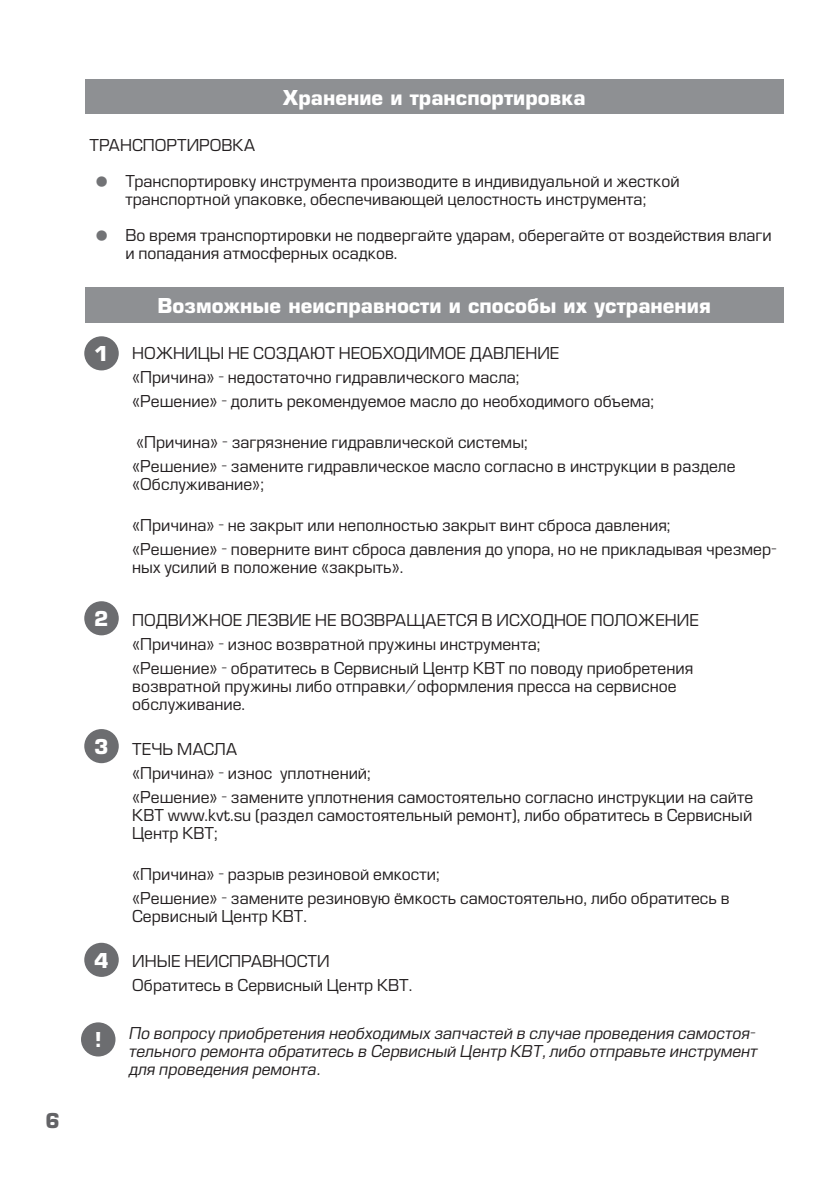
<style>
.page{position:relative;width:840px;height:1191px;background:#fff}
.page>*{position:absolute;margin:0;border:0;box-sizing:border-box;transform-origin:0 0}
.t1{font:700 20px "Europe";color:#fff}
.t2{font:700 20px "Europe";color:#636366}
.t3{font:16px/23.6px "Europe";color:#231f20}
.t4{font:italic 16px/18px "Europe";color:#231f20;text-align:justify}
.s1{font-size:48px;color:#727376}
</style>
<div class="page">
<div style="left:85px;top:79px;width:697px;height:35px;background:#8e9093"></div>
<div style="left:85px;top:288px;width:697px;height:35px;background:#8e9093"></div>
<div style="left:84px;top:336px;width:35px;height:34px;background:#6c6d70;border-radius:50%"></div>
<div style="left:84px;top:601px;width:35px;height:34px;background:#6c6d70;border-radius:50%"></div>
<div style="left:84px;top:729px;width:35px;height:34px;background:#6c6d70;border-radius:50%"></div>
<div style="left:84px;top:942px;width:35px;height:35px;background:#6c6d70;border-radius:50%"></div>
<div style="left:81px;top:1022px;width:34px;height:34px;background:#6c6d70;border-radius:50%"></div>
<p class="t2" style="left:45px;top:1108px;width:16px">6</p>
<p class="t1" style="left:283px;top:86px;width:304px">Хранение и транспортировка</p>
<p class="t3" style="left:89px;top:134px;width:167px">ТРАНСПОРТИРОВКА</p>
<p class="t3" style="left:86px;top:173px;width:595px;line-height:18px;text-align:center"><span class="s1">•</span> Транспортировку инструмента производите в индивидуальной и жесткой транспортной упаковке, обеспечивающей целостность инструмента;</p>
<p class="t3" style="left:125px;top:227px;width:647px;line-height:18px;text-indent:-40px"><span class="s1">•</span> Во время транспортировки не подвергайте ударам, оберегайте от воздействия влаги и попадания атмосферных осадков.</p>
<p class="t1" style="left:157px;top:294px;width:554px">Возможные неисправности и способы их устранения</p>
<p class="t3" style="left:132px;top:342px;width:523px">НОЖНИЦЫ НЕ СОЗДАЮТ НЕОБХОДИМОЕ ДАВЛЕНИЕ<br>«Причина» - недостаточно гидравлического масла;<br>«Решение» - долить рекомендуемое масло до необходимого объема;</p>
<p class="t3" style="left:132px;top:430px;width:604px">«Причина» - загрязнение гидравлической системы;<br>«Решение» - замените гидравлическое масло согласно в инструкции в разделе</p>
<p class="t3" style="left:132px;top:472px;width:133px">«Обслуживание»;</p>
<p class="t3" style="left:132px;top:513px;width:645px">«Причина» - не закрыт или неполностью закрыт винт сброса давления;<br>«Решение» - поверните винт сброса давления до упора, но не прикладывая чрезмер-</p>
<p class="t3" style="left:132px;top:555px;width:272px">ных усилий в положение «закрыть».</p>
<p class="t3" style="left:132px;top:609px;width:568px">ПОДВИЖНОЕ ЛЕЗВИЕ НЕ ВОЗВРАЩАЕТСЯ В ИСХОДНОЕ ПОЛОЖЕНИЕ «Причина» - износ возвратной пружины инструмента;<br>«Решение» - обратитесь в Сервисный Центр КВТ по поводу приобретения</p>
<p class="t3" style="left:132px;top:677px;width:545px;line-height:18px">возвратной пружины либо отправки/оформления пресса на сервисное обслуживание.</p>
<p class="t3" style="left:132px;top:738px;width:622px">ТЕЧЬ МАСЛА<br>«Причина» - износ уплотнений;<br>«Решение» - замените уплотнения самостоятельно согласно инструкции на сайте</p>
<p class="t3" style="left:132px;top:806px;width:621px;line-height:18px">КВТ www.kvt.su (раздел самостоятельный ремонт), либо обратитесь в Сервисный<br>Центр КВТ;</p>
<p class="t3" style="left:132px;top:862px;width:598px">«Причина» - разрыв резиновой емкости;<br>«Решение» - замените резиновую ёмкость самостоятельно, либо обратитесь в</p>
<p class="t3" style="left:132px;top:904px;width:176px">Сервисный Центр КВТ.</p>
<p class="t3" style="left:132px;top:950px;width:281px">ИНЫЕ НЕИСПРАВНОСТИ<br>Обратитесь в Сервисный Центр КВТ.</p>
<p class="t1" style="left:94px;top:342px;width:16px">1</p>
<p class="t1" style="left:94px;top:607px;width:16px">2</p>
<p class="t1" style="left:94px;top:734px;width:16px">3</p>
<p class="t1" style="left:94px;top:948px;width:16px">4</p>
<p class="t1" style="left:95px;top:1028px;width:8px">!</p>
<p class="t4" style="left:129px;top:1024px;width:629px">По вопросу приобретения необходимых запчастей в случае проведения самостоя&shy;тельного ремонта обратитесь в Сервисный Центр КВТ, либо отправьте инструмент для проведения ремонта.</p>
</div>
